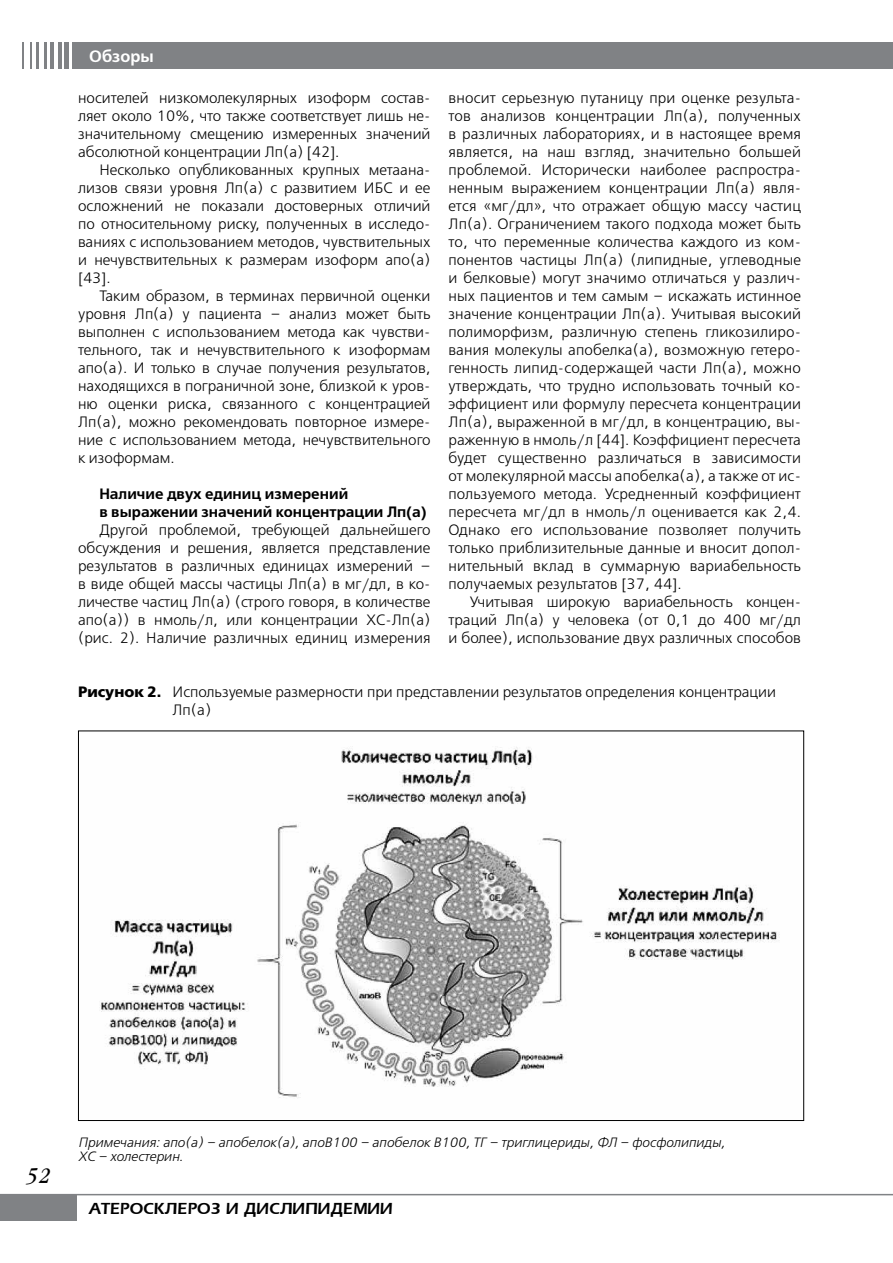
<style>
.page{position:relative;width:893px;height:1263px;background:#fff}
.page>*{position:absolute;margin:0;border:0;box-sizing:border-box;transform-origin:0 0}
.t1{font:italic 300 24px "Garamondcond";color:#000}
.t2{font:600 16.5px "Everest";color:#000}
.t3{font:16.5px "Free Set Demi C";color:#fff}
.t4{font:15px/18px "Free Set Light C";color:#000;text-align:justify}
.t5{font:15px/18px "Free Set Demi C";color:#000}
.t6{font:italic 13.5px/14.2px "Free Set Light C";color:#000}
.s1{font-family:"Free Set Bold C"}
</style>
<div class="page">
<svg style="left:23px;top:43px;width:1px;height:26px"></svg>
<svg style="left:30px;top:43px;width:1px;height:26px"></svg>
<hr style="left:37px;top:43px;width:2px;height:26px;background:#808285">
<hr style="left:44px;top:43px;width:2px;height:26px;background:#808285">
<hr style="left:51px;top:43px;width:3px;height:26px;background:#808285">
<hr style="left:58px;top:43px;width:3px;height:26px;background:#808285">
<hr style="left:65px;top:43px;width:4px;height:26px;background:#808285">
<hr style="left:72px;top:43px;width:4px;height:26px;background:#808285">
<div style="left:73px;top:43px;width:820px;height:26px;background:#808285"></div>
<div style="left:0;top:1194px;width:77px;height:26px;background:#808285"></div>
<hr style="left:0;top:1194px;width:893px;height:1px;background:#808285">
<img style="left:100px;top:747px;width:680px;height:351px">
<p class="t3" style="left:89px;top:47px;width:66px">Обзоры</p>
<p class="t4" style="left:78px;top:90px;width:354px">носителей низкомолекулярных изоформ состав&shy;ляет около 10%, что также соответствует лишь не&shy;значительному смещению измеренных значений абсолютной концентрации Лп(а) [42].</p>
<p class="t4" style="left:78px;top:162px;width:354px;text-indent:21px">Несколько опубликованных крупных метаана&shy;лизов связи уровня Лп(а) с развитием ИБС и ее осложнений не показали достоверных отличий по относительному риску, полученных в исследо&shy;ваниях с использованием методов, чувствительных и нечувствительных к размерам изоформ апо(а) [43].</p>
<p class="t4" style="left:78px;top:288px;width:354px;text-indent:21px">Таким образом, в терминах первичной оценки уровня Лп(а) у пациента – анализ может быть выполнен с использованием метода как чувстви&shy;тельного, так и нечувствительного к изоформам апо(а). И только в случае получения результатов, находящихся в пограничной зоне, близкой к уров&shy;ню оценки риска, связанного с концентрацией Лп(а), можно рекомендовать повторное измере&shy;ние с использованием метода, нечувствительного к изоформам.</p>
<p class="t5" style="left:99px;top:485px;width:329px">Наличие двух единиц измерений<br>в выражении значений концентрации Лп(а)</p>
<p class="t4" style="left:78px;top:522px;width:354px;text-indent:21px">Другой проблемой, требующей дальнейшего обсуждения и решения, является представление результатов в различных единицах измерений – в виде общей массы частицы Лп(а) в мг/дл, в ко&shy;личестве частиц Лп(а) (строго говоря, в количестве апо(а)) в нмоль/л, или концентрации ХС-Лп(а) (рис. 2). Наличие различных единиц измерения</p>
<p class="t4" style="left:448px;top:90px;width:354px">вносит серьезную путаницу при оценке результа&shy;тов анализов концентрации Лп(а), полученных в различных лабораториях, и в настоящее время является, на наш взгляд, значительно большей проблемой. Исторически наиболее распростра&shy;ненным выражением концентрации Лп(а) явля&shy;ется «мг/дл», что отражает общую массу частиц Лп(а). Ограничением такого подхода может быть то, что переменные количества каждого из ком&shy;понентов частицы Лп(а) (липидные, углеводные и белковые) могут значимо отличаться у различ&shy;ных пациентов и тем самым – искажать истинное значение концентрации Лп(а). Учитывая высокий полиморфизм, различную степень гликозилиро&shy;вания молекулы апобелка(а), возможную гетеро&shy;генность липид-содержащей части Лп(а), можно утверждать, что трудно использовать точный ко&shy;эффициент или формулу пересчета концентрации Лп(а), выраженной в мг/дл, в концентрацию, вы&shy;раженную в нмоль/л [44]. Коэффициент пересчета будет существенно различаться в зависимости от молекулярной массы апобелка(а), а также от ис&shy;пользуемого метода. Усредненный коэффициент пересчета мг/дл в нмоль/л оценивается как 2,4.<br>Однако его использование позволяет получить только приблизительные данные и вносит допол&shy;нительный вклад в суммарную вариабельность получаемых результатов [37, 44].</p>
<p class="t4" style="left:448px;top:594px;width:354px;text-indent:21px">Учитывая широкую вариабельность концен&shy;траций Лп(а) у человека (от 0,1 до 400 мг/дл и более), использование двух различных способов</p>
<p class="t4" style="left:173px;top:683px;width:605px;text-indent:-94px"><span class="s1">Рисунок 2.</span> Используемые размерности при представлении результатов определения концентрации<br>Лп(а)</p>
<h1 class="t1" style="left:26px;top:1165px;width:26px">52</h1>
<p class="t6" style="left:78px;top:1135px;width:649px">Примечания: апо(а) – апобелок(а), апоВ100 – апобелок В100, ТГ – триглицериды, ФЛ – фосфолипиды,<br>ХС – холестерин.</p>
<p class="t2" style="left:89px;top:1200px;width:305px">АТЕРОСКЛЕРОЗ И ДИСЛИПИДЕМИИ</p>
</div>
